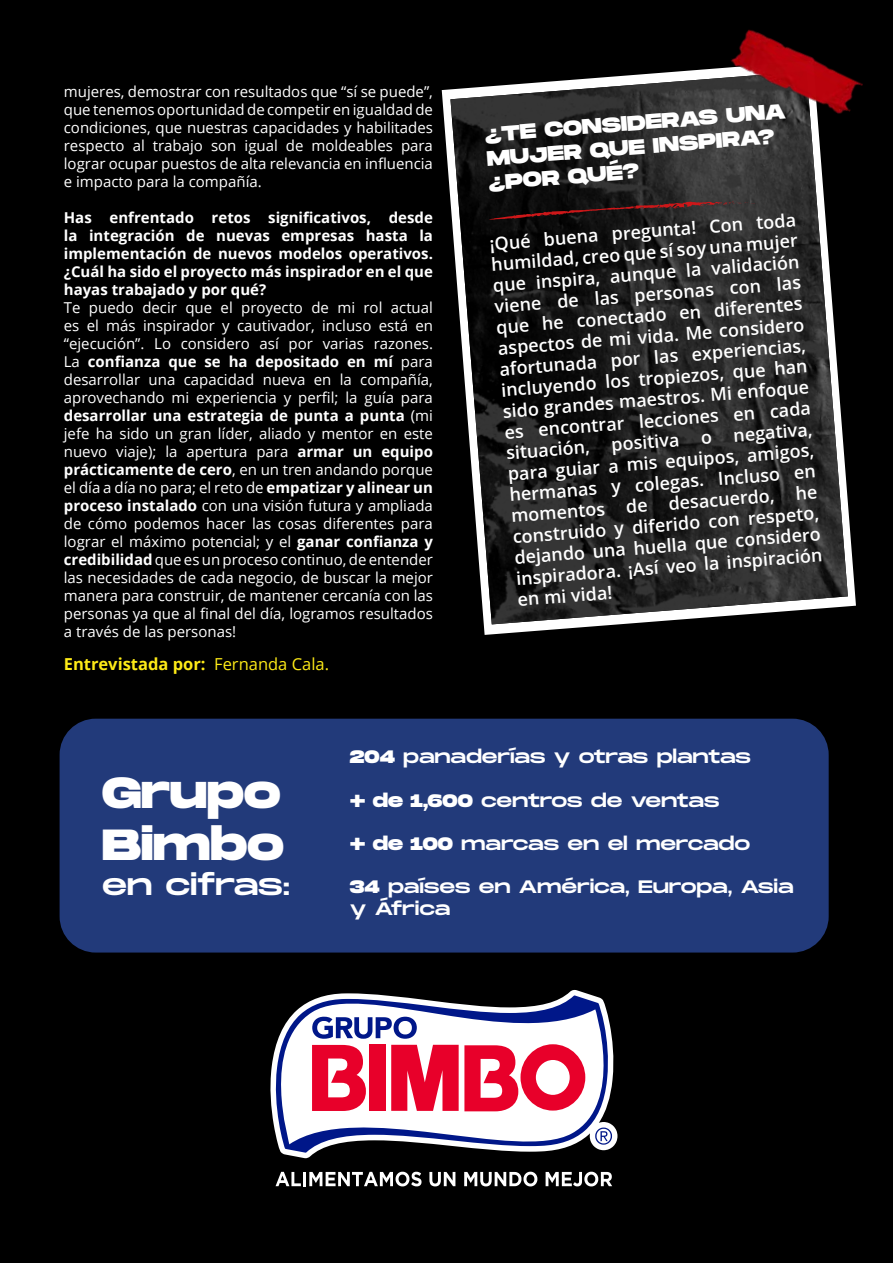
<style>
.page{position:relative;width:893px;height:1263px;background:#000}
.page>*{position:absolute;margin:0;border:0;box-sizing:border-box;transform-origin:0 0}
.t1{font:800 43.5px/52.2px "Monument Extended";color:#fff}
.t2{font:28.5px "Monument Extended";letter-spacing:-.015em;color:#fff}
.t3{font:800 21px/24.3px "Monument Extended";color:#fff}
.t4{font:600 18px/21px "Open Sans";color:#fff}
.t5{font:18px/21.6px "Monument Extended";letter-spacing:-.015em;color:#fff}
.t6{font:700 16.5px "Open Sans";color:#feeb17}
.t7{font:15px/18px "Open Sans";color:#fff;text-align:justify}
.t8{font:700 15px/18px "Open Sans";color:#fff;text-align:justify}
.s1{font-weight:700}
.s2{font-weight:400}
.s3{font-weight:800}
</style>
<div class="page">
<svg style="left:276px;top:1172px;width:25px;height:14px"></svg>
<hr style="left:303px;top:1172px;width:3px;height:14px;background:#fff">
<svg style="left:309px;top:1172px;width:112px;height:14px"></svg>
<svg style="left:429px;top:1172px;width:26px;height:14px"></svg>
<svg style="left:464px;top:1172px;width:73px;height:14px"></svg>
<svg style="left:546px;top:1172px;width:66px;height:14px"></svg>
<svg style="left:270px;top:989px;width:348px;height:170px"></svg>
<svg style="left:312px;top:1017px;width:273px;height:94px;background:#e3718d"></svg>
<svg style="left:595px;top:1127px;width:17px;height:18px"></svg>
<svg style="left:442px;top:67px;width:414px;height:568px"></svg>
<img style="left:450px;top:71px;width:398px;height:553px">
<img style="left:728px;top:29px;width:135px;height:92px">
<svg style="left:488px;top:201px;width:269px;height:19px"></svg>
<div style="left:60px;top:719px;width:769px;height:233px;background:#223a7a;border-radius:36px"></div>
<p class="t7" style="left:64px;top:82px;width:371px">mujeres, demostrar con resultados que “sí se puede”, que tenemos oportunidad de competir en igualdad de condiciones, que nuestras capacidades y habilitades respecto al trabajo son igual de moldeables para lograr ocupar puestos de alta relevancia en influencia e impacto para la compañía.</p>
<p class="t8" style="left:64px;top:208px;width:371px">Has enfrentado retos significativos, desde la integración de nuevas empresas hasta la implementación de nuevos modelos operativos. ¿Cuál ha sido el proyecto más inspirador en el que hayas trabajado y por qué?</p>
<p class="t7" style="left:64px;top:298px;width:371px">Te puedo decir que el proyecto de mi rol actual es el más inspirador y cautivador, incluso está en “ejecución”. Lo considero así por varias razones.<br>La <span class="s1">confianza que se ha depositado en mí</span> para desarrollar una capacidad nueva en la compañía, aprovechando mi experiencia y perfil; la guía para <span class="s1">desarrollar una estrategia de punta a punta</span> (mi jefe ha sido un gran líder, aliado y mentor en este nuevo viaje); la apertura para <span class="s1">armar un equipo prácticamente de cero</span>, en un tren andando porque el día a día no para; el reto de <span class="s1">empatizar y alinear un proceso instalado</span> con una visión futura y ampliada de cómo podemos hacer las cosas diferentes para lograr el máximo potencial; y el <span class="s1">ganar confianza y credibilidad</span> que es un proceso continuo, de entender las necesidades de cada negocio, de buscar la mejor manera para construir, de mantener cercanía con las personas ya que al final del día, logramos resultados a través de las personas!</p>
<p class="t6" style="left:64px;top:652px;width:267px">Entrevistada por: <span class="s2">Fernanda Cala.</span></p>
<h3 class="t3" style="left:484px;top:121px;width:303px;rotate:-4deg">¿TE CONSIDERAS UNA<br>MUJER QUE INSPIRA? ¿POR QUÉ?</h3>
<p class="t4" style="left:489px;top:231px;width:312px;rotate:-4deg">¡Qué buena pregunta! Con toda humildad, creo que sí soy una mujer que inspira, aunque la validación viene de las personas con las que he conectado en diferentes aspectos de mi vida. Me considero afortunada por las experiencias, incluyendo los tropiezos, que han sido grandes maestros. Mi enfoque es encontrar lecciones en cada situación, positiva o negativa, para guiar a mis equipos, amigos, hermanas y colegas. Incluso en momentos de desacuerdo, he construido y diferido con respeto, dejando una huella que considero inspiradora. ¡Así veo la inspiración en mi vida!</p>
<h1 class="t1" style="left:102px;top:766px;width:183px">Grupo<br>Bimbo</h1>
<h2 class="t2" style="left:102px;top:864px;width:190px">en cifras:</h2>
<p class="t5" style="left:350px;top:746px;width:403px"><span class="s3">204</span> panaderías y otras plantas</p>
<p class="t5" style="left:350px;top:789px;width:371px"><span class="s3">+ de 1,600</span> centros de ventas</p>
<p class="t5" style="left:350px;top:832px;width:402px"><span class="s3">+ de 100</span> marcas en el mercado</p>
<p class="t5" style="left:350px;top:875px;width:445px"><span class="s3">34</span> países en América, Europa, Asia y África</p>
</div>
